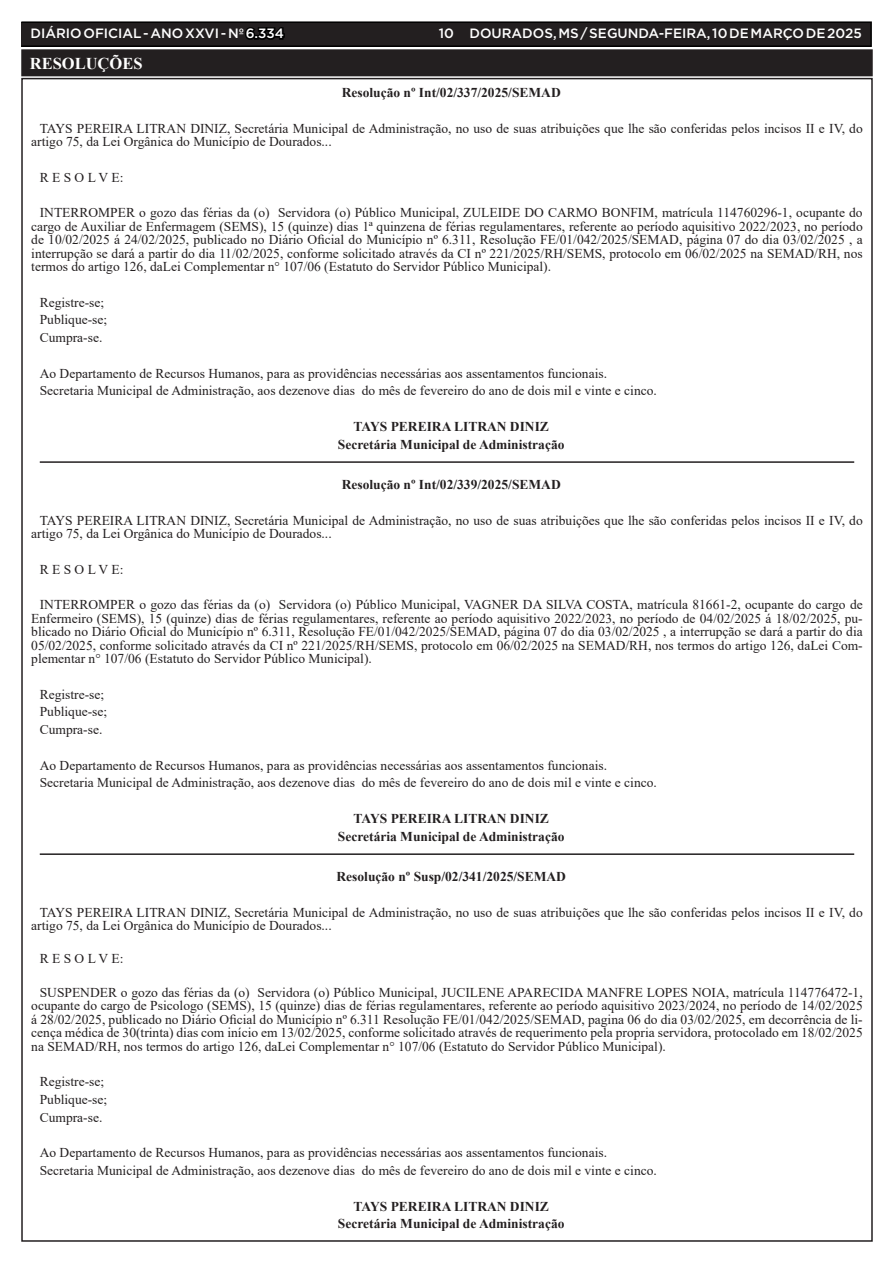
<style>
.page{position:relative;width:893px;height:1263px;background:#fff}
.page>*{position:absolute;margin:0;border:0;box-sizing:border-box;transform-origin:0 0}
.TEXTO{font:700 16.5px "Times New Roman";color:#fff}
.TEXTO-2{font:13.5px/13.5px "Times New Roman";color:#231f20}
.TEXTO-3{font:700 13.5px "Times New Roman";color:#231f20}
.t1{font:500 13.5px "Gotham";color:#fff}
.s1{color:#000}
</style>
<div class="page">
<div style="left:21px;top:22px;width:850px;height:24px;background:#231f20"></div>
<div style="left:21px;top:21px;width:851px;height:26px;border:2px solid #000"></div>
<hr style="left:40px;top:461px;width:814px;height:2px;background:#231f20">
<hr style="left:40px;top:853px;width:814px;height:2px;background:#231f20">
<div style="left:23px;top:51px;width:848px;height:23px;background:#231f20"></div>
<div style="left:21px;top:49px;width:852px;height:27px;border:4px solid #231f20"></div>
<p class="t1" style="left:31px;top:25px;width:255px">DIÁRIO OFICIAL - ANO XXVI - Nº <span class="s1">6.334</span></p>
<p class="t1" style="left:439px;top:25px;width:424px">10 DOURADOS, MS / SEGUNDA-FEIRA, 10 DE MARÇO DE 2025</p>
<p class="TEXTO" style="left:30px;top:52px;width:114px">RESOLUÇÕES</p>
<p class="TEXTO-3" style="left:342px;top:83px;width:220px">Resolução nº Int/02/337/2025/SEMAD</p>
<p class="TEXTO-2" style="left:31px;top:121px;width:833px;text-indent:9px">TAYS PEREIRA LITRAN DINIZ, Secretária Municipal de Administração, no uso de suas atribuições que lhe são conferidas pelos incisos II e IV, do artigo 75, da Lei Orgânica do Município de Dourados...</p>
<p class="TEXTO-2" style="left:40px;top:170px;width:85px">R E S O L V E:</p>
<p class="TEXTO-2" style="left:31px;top:205px;width:833px;text-align:justify;text-indent:9px">INTERROMPER o gozo das férias da (o) Servidora (o) Público Municipal, ZULEIDE DO CARMO BONFIM, matrícula 114760296-1, ocupante do cargo de Auxiliar de Enfermagem (SEMS), 15 (quinze) dias 1ª quinzena de férias regulamentares, referente ao período aquisitivo 2022/2023, no período de 10/02/2025 á 24/02/2025, publicado no Diário Oficial do Município nº 6.311, Resolução FE/01/042/2025/SEMAD, página 07 do dia 03/02/2025 , a interrupção se dará a partir do dia 11/02/2025, conforme solicitado através da CI nº 221/2025/RH/SEMS, protocolo em 06/02/2025 na SEMAD/RH, nos termos do artigo 126, daLei Complementar n° 107/06 (Estatuto do Servidor Público Municipal).</p>
<p class="TEXTO-2" style="left:40px;top:295px;width:66px">Registre-se;</p>
<p class="TEXTO-2" style="left:40px;top:313px;width:69px">Publique-se;</p>
<p class="TEXTO-2" style="left:40px;top:330px;width:64px">Cumpra-se.</p>
<p class="TEXTO-2" style="left:40px;top:366px;width:569px">Ao Departamento de Recursos Humanos, para as providências necessárias aos assentamentos funcionais.</p>
<p class="TEXTO-2" style="left:40px;top:384px;width:619px">Secretaria Municipal de Administração, aos dezenove dias do mês de fevereiro do ano de dois mil e vinte e cinco.</p>
<p class="TEXTO-3" style="left:354px;top:417px;width:197px">TAYS PEREIRA LITRAN DINIZ</p>
<p class="TEXTO-3" style="left:338px;top:434px;width:228px">Secretária Municipal de Administração</p>
<p class="TEXTO-3" style="left:342px;top:475px;width:220px">Resolução nº Int/02/339/2025/SEMAD</p>
<p class="TEXTO-2" style="left:31px;top:513px;width:833px;text-indent:9px">TAYS PEREIRA LITRAN DINIZ, Secretária Municipal de Administração, no uso de suas atribuições que lhe são conferidas pelos incisos II e IV, do artigo 75, da Lei Orgânica do Município de Dourados...</p>
<p class="TEXTO-2" style="left:40px;top:562px;width:85px">R E S O L V E:</p>
<p class="TEXTO-2" style="left:31px;top:597px;width:833px;text-align:justify;text-indent:9px">INTERROMPER o gozo das férias da (o) Servidora (o) Público Municipal, VAGNER DA SILVA COSTA, matrícula 81661-2, ocupante do cargo de Enfermeiro (SEMS), 15 (quinze) dias de férias regulamentares, referente ao período aquisitivo 2022/2023, no período de 04/02/2025 á 18/02/2025, pu&shy;blicado no Diário Oficial do Município nº 6.311, Resolução FE/01/042/2025/SEMAD, página 07 do dia 03/02/2025 , a interrupção se dará a partir do dia 05/02/2025, conforme solicitado através da CI nº 221/2025/RH/SEMS, protocolo em 06/02/2025 na SEMAD/RH, nos termos do artigo 126, daLei Com&shy;plementar n° 107/06 (Estatuto do Servidor Público Municipal).</p>
<p class="TEXTO-2" style="left:40px;top:687px;width:66px">Registre-se;</p>
<p class="TEXTO-2" style="left:40px;top:705px;width:69px">Publique-se;</p>
<p class="TEXTO-2" style="left:40px;top:722px;width:64px">Cumpra-se.</p>
<p class="TEXTO-2" style="left:40px;top:758px;width:569px">Ao Departamento de Recursos Humanos, para as providências necessárias aos assentamentos funcionais.</p>
<p class="TEXTO-2" style="left:40px;top:776px;width:619px">Secretaria Municipal de Administração, aos dezenove dias do mês de fevereiro do ano de dois mil e vinte e cinco.</p>
<p class="TEXTO-3" style="left:354px;top:809px;width:197px">TAYS PEREIRA LITRAN DINIZ</p>
<p class="TEXTO-3" style="left:338px;top:826px;width:228px">Secretária Municipal de Administração</p>
<p class="TEXTO-3" style="left:336px;top:867px;width:231px">Resolução nº Susp/02/341/2025/SEMAD</p>
<p class="TEXTO-2" style="left:31px;top:905px;width:833px;text-indent:9px">TAYS PEREIRA LITRAN DINIZ, Secretária Municipal de Administração, no uso de suas atribuições que lhe são conferidas pelos incisos II e IV, do artigo 75, da Lei Orgânica do Município de Dourados...</p>
<p class="TEXTO-2" style="left:40px;top:951px;width:85px">R E S O L V E:</p>
<p class="TEXTO-2" style="left:31px;top:985px;width:833px;text-align:justify;text-indent:9px">SUSPENDER o gozo das férias da (o) Servidora (o) Público Municipal, JUCILENE APARECIDA MANFRE LOPES NOIA, matrícula 114776472-1, ocupante do cargo de Psicologo (SEMS), 15 (quinze) dias de férias regulamentares, referente ao período aquisitivo 2023/2024, no período de 14/02/2025 á 28/02/2025, publicado no Diário Oficial do Município nº 6.311 Resolução FE/01/042/2025/SEMAD, pagina 06 do dia 03/02/2025, em decorrência de li&shy;cença médica de 30(trinta) dias com início em 13/02/2025, conforme solicitado através de requerimento pela propria servidora, protocolado em 18/02/2025 na SEMAD/RH, nos termos do artigo 126, daLei Complementar n° 107/06 (Estatuto do Servidor Público Municipal).</p>
<p class="TEXTO-2" style="left:40px;top:1074px;width:66px">Registre-se;</p>
<p class="TEXTO-2" style="left:40px;top:1092px;width:69px">Publique-se;</p>
<p class="TEXTO-2" style="left:40px;top:1110px;width:64px">Cumpra-se.</p>
<p class="TEXTO-2" style="left:40px;top:1145px;width:569px">Ao Departamento de Recursos Humanos, para as providências necessárias aos assentamentos funcionais.</p>
<p class="TEXTO-2" style="left:40px;top:1163px;width:619px">Secretaria Municipal de Administração, aos dezenove dias do mês de fevereiro do ano de dois mil e vinte e cinco.</p>
<p class="TEXTO-3" style="left:354px;top:1196px;width:197px">TAYS PEREIRA LITRAN DINIZ</p>
<p class="TEXTO-3" style="left:338px;top:1214px;width:228px">Secretária Municipal de Administração</p>
</div>
